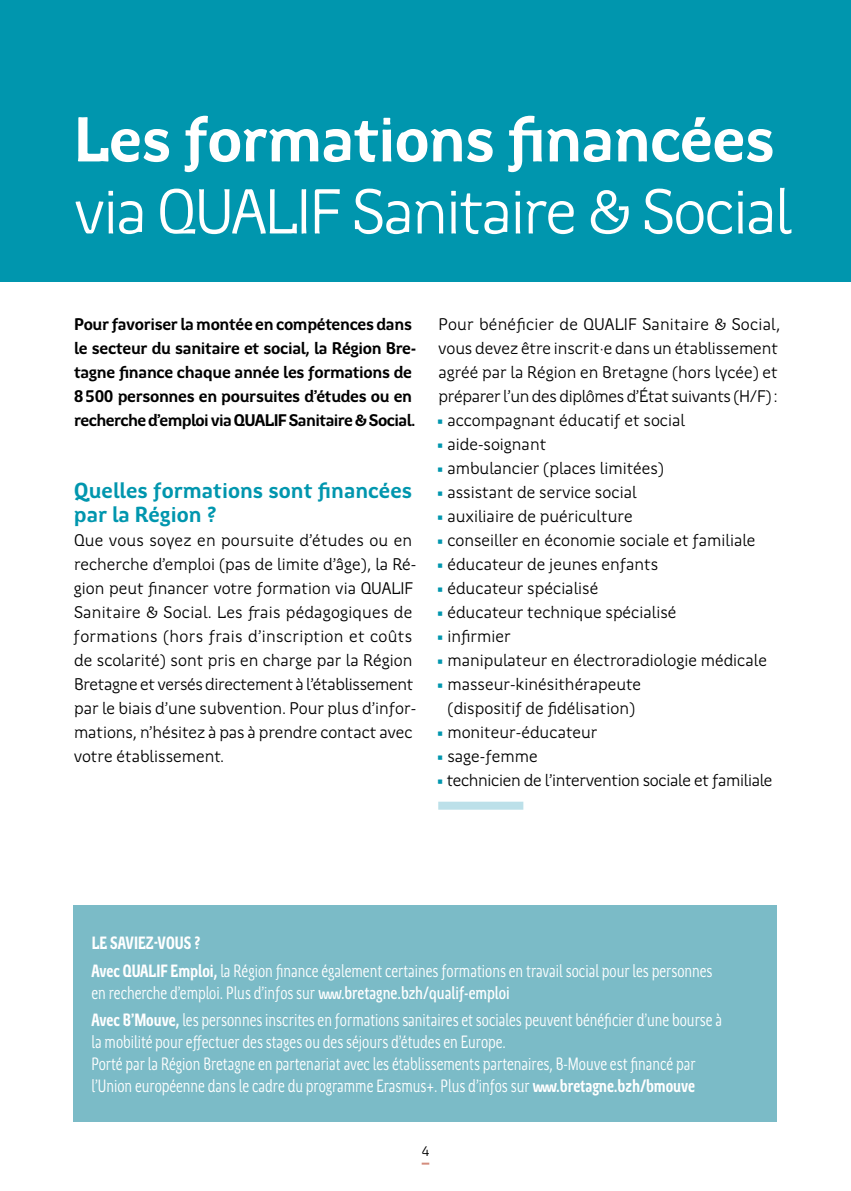
<style>
.page{position:relative;width:851px;height:1191px;background:#fff}
.page>*{position:absolute;margin:0;border:0;box-sizing:border-box;transform-origin:0 0}
.t1{font:64px "Region Bretagne New";letter-spacing:-.03em;color:#fff}
.t2{font:700 64px "Region Bretagne New";letter-spacing:-.015em;color:#fff}
.t3{font:700 22px/24px "Region Bretagne New";color:#0096ae}
.t4{font:18px/27.6px "Region Bretagne Cond New";color:#fff}
.t5{font:17px/24px "Region Bretagne New";color:#000}
.t6{font:700 17px/24px "Region Bretagne New";letter-spacing:-.02em;color:#000}
.t7{font:17px "Region Bretagne New";letter-spacing:-.02em;color:#000}
.t8{font:14px "Region Bretagne New";color:#000}
.s1{color:#0096ae}
.s2{font-weight:700}
.s3{font-weight:500}
</style>
<div class="page">
<svg style="left:421px;top:1162px;width:8px;height:2px"></svg>
<div style="left:0;top:0;width:850px;height:281px;background:#0096ae"></div>
<div style="left:74px;top:905px;width:703px;height:216px;background:#7bbbc7"></div>
<div style="left:438px;top:801px;width:85px;height:8px;background:#bce0e9"></div>
<h1 class="t2" style="left:74px;top:104px;width:702px">Les formations financées</h1>
<h1 class="t1" style="left:74px;top:176px;width:719px">via QUALIF Sanitaire &amp; Social</h1>
<p class="t6" style="left:74px;top:312px;width:344px">Pour favoriser la montée en compétences dans le secteur du sanitaire et social, la Région Bre&shy;tagne finance chaque année les formations de 8500 personnes en poursuites d’études ou en recherche d’emploi via QUALIF Sanitaire &amp; Social.</p>
<p class="t3" style="left:74px;top:478px;width:340px">Quelles formations sont financées par la Région ?</p>
<p class="t5" style="left:74px;top:528px;width:344px">Que vous soyez en poursuite d’études ou en recherche d’emploi (pas de limite d’âge), la Ré&shy;gion peut financer votre formation via QUALIF Sanitaire &amp; Social. Les frais pédagogiques de formations (hors frais d’inscription et coûts de scolarité) sont pris en charge par la Région Bretagne et versés directement à l’établissement par le biais d’une subvention. Pour plus d’infor&shy;mations, n’hésitez à pas à prendre contact avec votre établissement.</p>
<p class="t5" style="left:438px;top:312px;width:343px">Pour bénéficier de QUALIF Sanitaire &amp; Social, vous devez être inscrit·e dans un établissement agréé par la Région en Bretagne (hors lycée) et préparer l’un des diplômes d’État suivants (H/F):</p>
<p class="t5" style="left:437px;top:408px;width:250px"><span class="s1">•</span> accompagnant éducatif et social</p>
<p class="t5" style="left:437px;top:432px;width:111px"><span class="s1">•</span> aide-soignant</p>
<p class="t5" style="left:437px;top:456px;width:229px"><span class="s1">•</span> ambulancier (places limitées)</p>
<p class="t5" style="left:437px;top:480px;width:201px"><span class="s1">•</span> assistant de service social</p>
<p class="t5" style="left:437px;top:504px;width:197px"><span class="s1">•</span> auxiliaire de puériculture</p>
<p class="t5" style="left:437px;top:528px;width:320px"><span class="s1">•</span> conseiller en économie sociale et familiale</p>
<p class="t5" style="left:437px;top:552px;width:223px"><span class="s1">•</span> éducateur de jeunes enfants</p>
<p class="t5" style="left:437px;top:576px;width:163px"><span class="s1">•</span> éducateur spécialisé</p>
<p class="t5" style="left:437px;top:600px;width:241px"><span class="s1">•</span> éducateur technique spécialisé</p>
<p class="t5" style="left:437px;top:624px;width:75px"><span class="s1">•</span> infirmier</p>
<p class="t5" style="left:437px;top:648px;width:332px"><span class="s1">•</span> manipulateur en électroradiologie médicale</p>
<p class="t5" style="left:437px;top:672px;width:206px;text-align:center"><span class="s1">•</span> masseur-kinésithérapeute (dispositif de fidélisation)</p>
<p class="t5" style="left:437px;top:720px;width:162px"><span class="s1">•</span> moniteur-éducateur</p>
<p class="t5" style="left:437px;top:744px;width:102px"><span class="s1">•</span> sage-femme</p>
<p class="t7" style="left:437px;top:770px;width:337px"><span class="s1">•</span> technicien de l’intervention sociale et familiale</p>
<p class="t4" style="left:91px;top:929px;width:622px"><span class="s2">LE SAVIEZ-VOUS ?<br>Avec QUALIF Emploi,</span> la Région finance également certaines formations en travail social pour les personnes</p>
<p class="t4" style="left:91px;top:979px;width:632px">en recherche d’emploi. Plus d’infos sur <span class="s3">www.bretagne.bzh/qualif-emploi<br></span><span class="s2">Avec B’Mouve,</span> les personnes inscrites en formations sanitaires et sociales peuvent bénéficier d’une bourse à</p>
<p class="t4" style="left:91px;top:1031px;width:605px;line-height:22px">la mobilité pour effectuer des stages ou des séjours d’études en Europe.<br>Porté par la Région Bretagne en partenariat avec les établissements partenaires, B-Mouve est financé par l’Union européenne dans le cadre du programme Erasmus+. Plus d’infos sur <span class="s2">www.bretagne.bzh/bmouve</span></p>
<p class="t8" style="left:421px;top:1143px;width:9px">4</p>
</div>
